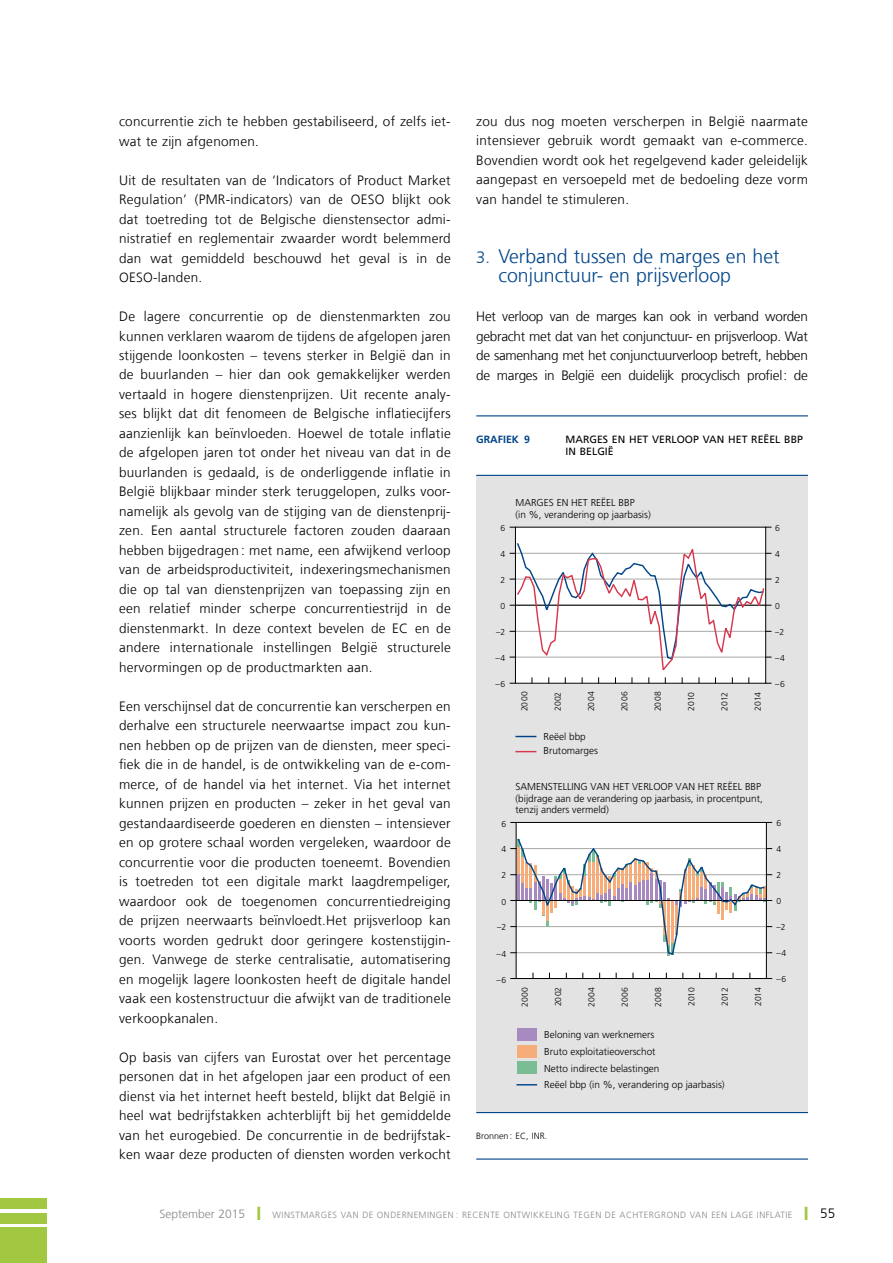
<style>
.page{position:relative;width:893px;height:1263px;background:#fff}
.page>*{position:absolute;margin:0;border:0;box-sizing:border-box;transform-origin:0 0}
.t1{font:300 19.5px/19.5px "Frutiger LT Com";color:#048}
.t2{font:300 13.5px/19.5px "Frutiger LT Com";letter-spacing:.02em;color:#000;text-align:justify}
.t3{font:10.5px/12px "Frutiger LT Com";color:#000}
.t4{font:700 10.5px "Frutiger LT Com";color:#048}
.t5{font:300 10.05px/16.6px "Frutiger LT";color:#000}
.t6{font:300 9px "Frutiger LT Com";letter-spacing:.05em;color:#878787}
.t7{font:300 9px "Frutiger LT Com";color:#000}
.t8{font:300 8.55px "Frutiger LT";color:#000}
.s1{font-size:16.5px}
.s2{font-size:12px}
.s3{color:#a2c740}
.s4{font-size:13.5px;color:#000}
</style>
<div class="page">
<div style="left:0;top:1198px;width:47px;height:11px;background:#a2c740"></div>
<div style="left:0;top:1213px;width:47px;height:10px;background:#a2c740"></div>
<div style="left:0;top:1227px;width:47px;height:36px;background:#a2c740"></div>
<div style="left:476px;top:475px;width:332px;height:637px;background:#e3e3e3"></div>
<hr style="left:476px;top:415px;width:332px;height:1px;background:#048">
<hr style="left:476px;top:475px;width:332px;height:1px;background:#048">
<hr style="left:476px;top:1112px;width:332px;height:1px;background:#048">
<hr style="left:476px;top:1158px;width:332px;height:1px;background:#048">
<div style="left:516px;top:822px;width:250px;height:156px;background:#fff"></div>
<div style="left:515px;top:527px;width:251px;height:156px;background:#fff"></div>
<svg style="left:510px;top:541px;width:261px;height:143px"></svg>
<svg style="left:515px;top:751px;width:21px;height:1px"></svg>
<svg style="left:515px;top:736px;width:21px;height:1px"></svg>
<svg style="left:510px;top:837px;width:262px;height:119px"></svg>
<div style="left:517px;top:1028px;width:19px;height:12px;background:#a78ac0"></div>
<div style="left:517px;top:1045px;width:19px;height:12px;background:#f7ad79"></div>
<div style="left:517px;top:1062px;width:19px;height:12px;background:#7abc94"></div>
<svg style="left:516px;top:1084px;width:21px;height:1px"></svg>
<div style="left:515px;top:527px;width:251px;height:157px;border:1px solid #000"></div>
<div style="left:516px;top:822px;width:251px;height:157px;border:1px solid #000"></div>
<p class="t2" style="left:119px;top:111px;width:333px">concurrentie zich te hebben gestabiliseerd, of zelfs iet‑ wat te zijn afgenomen.</p>
<p class="t2" style="left:119px;top:170px;width:333px">U it de resultaten van de ‘Indicators of Product Market<br>Regulation’ (PMR-</p>
<p class="t2" style="left:119px;top:189px;width:333px;text-indent:111px">indicators) van de OESO blijkt ook dat toetreding tot de Belgische dienstensector admi‑ nistratief en reglementair zwaarder wordt belemmerd dan wat gemiddeld beschouwd het geval is in de OESO-landen.</p>
<p class="t2" style="left:119px;top:306px;width:333px">De lagere concurrentie op de dienstenmarkten zou kunnen verklaren waarom de tijdens de afgelopen jaren stijgende loonkosten – tevens sterker in België dan in de buurlanden – hier dan ook gemakkelijker werden vertaald in hogere dienstenprijzen. U it recente analy‑ ses blijkt dat dit fenomeen de Belgische inflatiecijfers aanzienlijk kan beïnvloeden. Hoewel de totale inflatie de afgelopen jaren tot onder het niveau van dat in de buurlanden is gedaald, is de onderliggende inflatie in België blijkbaar minder sterk teruggelopen, zulks voor‑ namelijk als gevolg van de stijging van de dienstenprij‑ zen. Een aantal structurele factoren zouden daaraan hebben bijgedragen : met name, een afwijkend verloop van de arbeidsproductiviteit, indexeringsmechanismen die op tal van dienstenprijzen van toepassing zijn en een relatief minder scherpe concurrentiestrijd in de dienstenmarkt. In deze context bevelen de EC en de andere internationale instellingen België structurele hervormingen op de productmarkten aan.</p>
<p class="t2" style="left:119px;top:696px;width:333px">Een verschijnsel dat de concurrentie kan verscherpen en derhalve een structurele neerwaartse impact zou kun‑ nen hebben op de prijzen van de diensten, meer speci‑ fiek die in de handel, is de ontwikkeling van de e-com‑ merce, of de handel via het internet. Via het internet kunnen prijzen en producten – zeker in het geval van gestandaardiseerde goederen en diensten – intensiever en op grotere schaal worden vergeleken, waardoor de concurrentie voor die producten toeneemt. Bovendien is toetreden tot een digitale markt laagdrempeliger, waardoor ook de toegenomen concurrentiedreiging de prijzen neerwaarts beïnvloedt.H et prijsverloop kan voorts worden gedrukt door geringere kostenstijgin‑ gen. Vanwege de sterke centralisatie, automatisering en mogelijk lagere loonkosten heeft de digitale handel vaak een kostenstructuur die afwijkt van de traditionele verkoopkanalen.</p>
<p class="t2" style="left:119px;top:1047px;width:333px">Op basis van cijfers van Eurostat over het percentage personen dat in het afgelopen jaar een product of een dienst via het internet heeft besteld, blijkt dat België in heel wat bedrijfstakken achterblijft bij het gemiddelde van het eurogebied. De concurrentie in de bedrijfstak‑ ken waar deze producten of diensten worden verkocht</p>
<p class="t2" style="left:476px;top:111px;width:333px">zou dus nog moeten verscherpen in België naarmate intensiever gebruik wordt gemaakt van e-commerce.<br>Bovendien wordt ook het regelgevend kader geleidelijk aangepast en versoepeld met de bedoeling deze vorm van handel te stimuleren.</p>
<h1 class="t1" style="left:498px;top:246px;width:283px;text-indent:-22px"><span class="s1">3.</span> Verband tussen de marges en het conjunctuur- en prijsverloop</h1>
<p class="t2" style="left:476px;top:306px;width:333px">Het verloop van de marges kan ook in verband worden gebracht met dat van het conjunctuur- en prijsverloop. Wat de samenhang met het conjunctuurverloop betreft, hebben de marges in België een duidelijk procyclisch profiel: de</p>
<p class="t4" style="left:476px;top:433px;width:55px">GRAFIEK 9</p>
<p class="t3" style="left:566px;top:433px;width:239px">MARGES EN HET VERLOOP VAN HET REËEL BBP<br>IN BELGIË</p>
<p class="t5" style="left:515px;top:497px;width:137px;line-height:11.4px">MARGES EN HET REËEL BBP<br>(in %, verandering op jaarbasis)</p>
<p class="t8" style="left:500px;top:523px;width:6px">6</p>
<p class="t8" style="left:775px;top:523px;width:6px">6</p>
<p class="t8" style="left:500px;top:549px;width:6px">4</p>
<p class="t8" style="left:775px;top:549px;width:6px">4</p>
<p class="t8" style="left:500px;top:575px;width:6px">2</p>
<p class="t8" style="left:775px;top:575px;width:6px">2</p>
<p class="t8" style="left:500px;top:601px;width:6px">0</p>
<p class="t8" style="left:775px;top:601px;width:6px">0</p>
<p class="t8" style="left:496px;top:627px;width:11px">–2</p>
<p class="t8" style="left:775px;top:627px;width:11px">–2</p>
<p class="t8" style="left:496px;top:653px;width:11px">–4</p>
<p class="t8" style="left:775px;top:653px;width:11px">–4</p>
<p class="t8" style="left:496px;top:679px;width:11px">–6</p>
<p class="t8" style="left:775px;top:679px;width:11px">–6</p>
<p class="t8" style="left:520px;top:711px;width:21px;rotate:-90deg">2000</p>
<p class="t8" style="left:553px;top:711px;width:21px;rotate:-90deg">2002</p>
<p class="t8" style="left:586px;top:711px;width:21px;rotate:-90deg">2004</p>
<p class="t8" style="left:620px;top:711px;width:21px;rotate:-90deg">2006</p>
<p class="t8" style="left:653px;top:711px;width:21px;rotate:-90deg">2008</p>
<p class="t8" style="left:686px;top:711px;width:20px;rotate:-90deg">2010</p>
<p class="t8" style="left:720px;top:711px;width:20px;rotate:-90deg">2012</p>
<p class="t8" style="left:753px;top:711px;width:20px;rotate:-90deg">2014</p>
<p class="t5" style="left:543px;top:728px;width:44px">Reëel bbp</p>
<p class="t5" style="left:543px;top:742px;width:56px">Brutomarges</p>
<p class="t5" style="left:515px;top:781px;width:249px;line-height:11.4px">SAMENSTELLING VAN HET VERLOOP VAN HET REËEL BBP (bijdrage aan de verandering op jaarbasis, in procentpunt, tenzij anders vermeld)</p>
<p class="t8" style="left:501px;top:819px;width:6px">6</p>
<p class="t8" style="left:776px;top:818px;width:6px">6</p>
<p class="t8" style="left:501px;top:844px;width:6px">4</p>
<p class="t8" style="left:776px;top:844px;width:6px">4</p>
<p class="t8" style="left:501px;top:871px;width:6px">2</p>
<p class="t8" style="left:776px;top:870px;width:6px">2</p>
<p class="t8" style="left:501px;top:897px;width:6px">0</p>
<p class="t8" style="left:776px;top:896px;width:6px">0</p>
<p class="t8" style="left:497px;top:922px;width:11px">–2</p>
<p class="t8" style="left:776px;top:922px;width:11px">–2</p>
<p class="t8" style="left:496px;top:949px;width:11px">–4</p>
<p class="t8" style="left:776px;top:948px;width:11px">–4</p>
<p class="t8" style="left:496px;top:975px;width:11px">–6</p>
<p class="t8" style="left:776px;top:974px;width:11px">–6</p>
<p class="t8" style="left:520px;top:1006px;width:21px;rotate:-90deg">2000</p>
<p class="t8" style="left:553px;top:1006px;width:21px;rotate:-90deg">2002</p>
<p class="t8" style="left:587px;top:1006px;width:21px;rotate:-90deg">2004</p>
<p class="t8" style="left:620px;top:1006px;width:21px;rotate:-90deg">2006</p>
<p class="t8" style="left:653px;top:1006px;width:21px;rotate:-90deg">2008</p>
<p class="t8" style="left:687px;top:1006px;width:20px;rotate:-90deg">2010</p>
<p class="t8" style="left:720px;top:1006px;width:20px;rotate:-90deg">2012</p>
<p class="t8" style="left:753px;top:1006px;width:20px;rotate:-90deg">2014</p>
<p class="t5" style="left:544px;top:1026px;width:182px">Beloning van werknemers<br>Bruto exploitatieoverschot<br>Netto indirecte belastingen<br>Reëel bbp (in %, verandering op jaarbasis)</p>
<p class="t7" style="left:476px;top:1130px;width:72px">Bronnen: EC, INR.</p>
<p class="t6" style="left:159px;top:1209px;width:677px"><span class="s2">September 2015</span> <span class="s3">❙</span> Winstmarges van de ondernemingen : recente ontwikkeling tegen de achtergrond van een lage inflatie <span class="s3">❙</span> <span class="s4">55</span></p>
</div>
